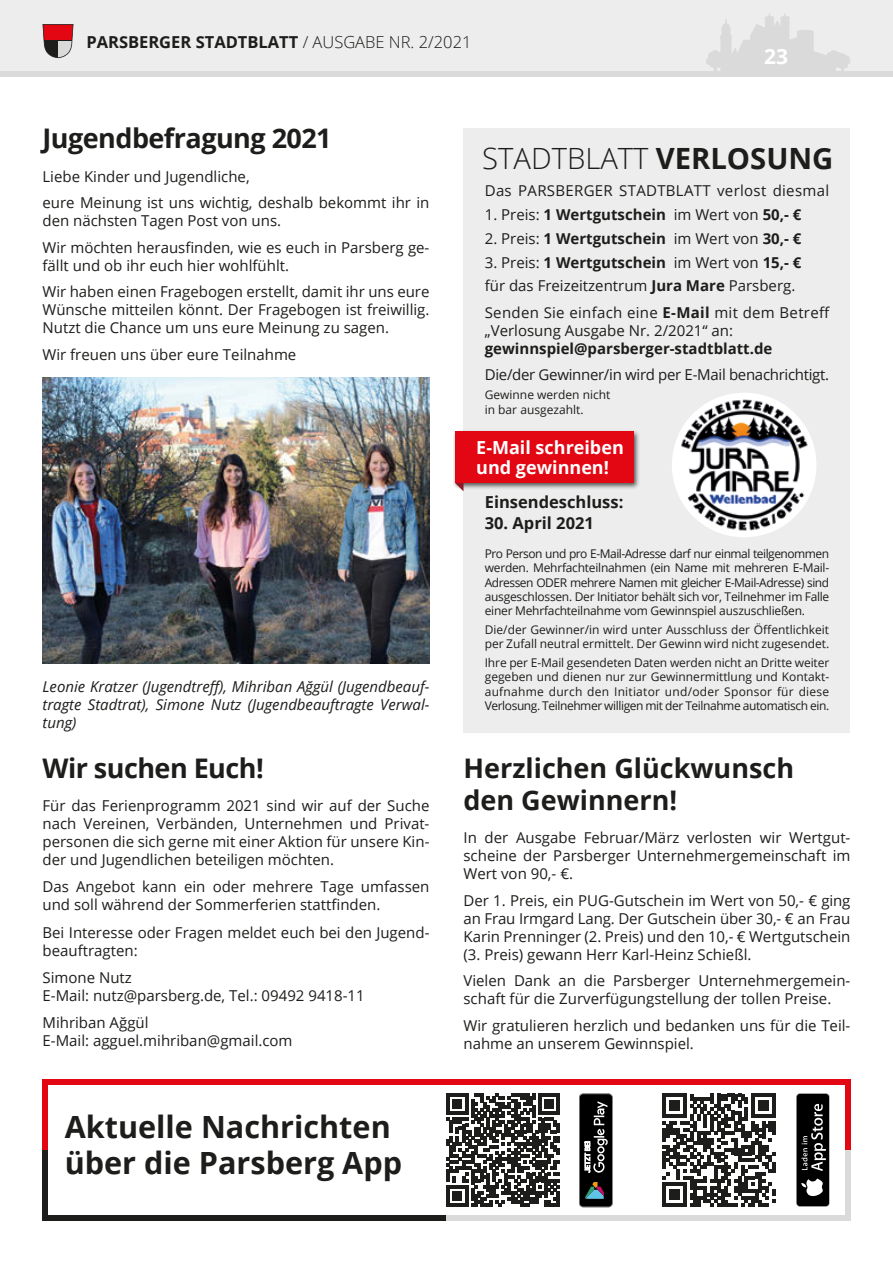
<style>
.page{position:relative;width:893px;height:1263px;background:#fff}
.page>*{position:absolute;margin:0;border:0;box-sizing:border-box;transform-origin:0 0}
.t1{font:700 30.6px/36.8px "Open Sans";color:#1d1d1b}
.t2{font:300 29.25px "Open Sans";color:#1d1d1b}
.t3{font:700 27px/32.4px "Open Sans";color:#1d1d1b}
.t4{font:700 27px "Open Sans";letter-spacing:-.02em;color:#1d1d1b}
.t5{font:700 21px "Open Sans";color:#fff}
.t6{font:700 18px/19.5px "Open Sans";color:#fff}
.t7{font:700 16.5px "Open Sans";color:#1d1d1b}
.t8{font:15px/18px "Open Sans";color:#1d1d1b}
.t9{font:italic 15px/18px "Open Sans";color:#1d1d1b;text-align:justify}
.t10{font:700 15px "Open Sans";color:#1d1d1b}
.t11{font:15px/18px "Open Sans";letter-spacing:.02em;color:#1d1d1b}
.t12{font:15px "Open Sans";letter-spacing:-.02em;color:#1d1d1b}
.t13{font:12px/14.4px "Open Sans";color:#1d1d1b;text-align:justify}
.s1{font-weight:300}
.s2{font-weight:700}
.s3{font-weight:400}
</style>
<div class="page">
<div style="left:0;top:0;width:893px;height:72px;background:#ededed"></div>
<svg style="left:706px;top:13px;width:144px;height:58px"></svg>
<div style="left:747px;top:54px;width:23px;height:18px;background:#dadada"></div>
<svg style="left:43px;top:24px;width:31px;height:34px"></svg>
<div style="left:0;top:71px;width:893px;height:6px;background:#dadada"></div>
<div style="left:463px;top:128px;width:387px;height:604px;background:#ededed"></div>
<div style="left:453px;top:429px;width:187px;height:61px;background:#1d1d1b;opacity:.75"></div>
<div style="left:455px;top:432px;width:179px;height:51px;background:#e30613"></div>
<svg style="left:455px;top:483px;width:8px;height:8px"></svg>
<img style="left:43px;top:377px;width:386px;height:286px">
<div style="left:672px;top:393px;width:144px;height:144px;background:#fff;border-radius:50%"></div>
<img style="left:679px;top:397px;width:130px;height:136px">
<svg style="left:663px;top:1094px;width:112px;height:112px"></svg>
<svg style="left:579px;top:1093px;width:34px;height:114px;background:#2c2e2e"></svg>
<svg style="left:796px;top:1093px;width:34px;height:114px"></svg>
<div style="left:797px;top:1094px;width:32px;height:112px;background:#000;border-radius:3px"></div>
<svg style="left:801px;top:1178px;width:22px;height:19px"></svg>
<svg style="left:801px;top:1104px;width:25px;height:67px"></svg>
<div style="left:43px;top:1079px;width:5px;height:71px;background:#e30613"></div>
<div style="left:845px;top:1079px;width:5px;height:71px;background:#e30613"></div>
<div style="left:43px;top:1150px;width:5px;height:70px;background:#1d1d1b"></div>
<div style="left:845px;top:1150px;width:5px;height:70px;background:#dadada"></div>
<div style="left:43px;top:1079px;width:403px;height:5px;background:#e30613"></div>
<div style="left:446px;top:1079px;width:404px;height:5px;background:#e30613"></div>
<div style="left:43px;top:1215px;width:403px;height:5px;background:#1d1d1b"></div>
<div style="left:446px;top:1215px;width:404px;height:5px;background:#dadada"></div>
<svg style="left:447px;top:1093px;width:113px;height:113px"></svg>
<hr style="left:557px;top:1191px;width:3px;height:15px;background:#1d1d1b">
<p class="t7" style="left:86px;top:30px;width:387px">PARSBERGER STADTBLATT <span class="s1">/ AUSGABE NR. 2/2021</span></p>
<h3 class="t5" style="left:764px;top:42px;width:25px">23</h3>
<h3 class="t4" style="left:43px;top:119px;width:291px">Jugendbefragung 2021</h3>
<p class="t8" style="left:43px;top:162px;width:388px;line-height:26.5px">Liebe Kinder und Jugendliche,<br>eure Meinung ist uns wichtig, deshalb bekommt ihr in</p>
<p class="t8" style="left:43px;top:207px;width:388px;line-height:26.5px">den nächsten Tagen Post von uns.<br>Wir möchten herausfinden, wie es euch in Parsberg ge-</p>
<p class="t8" style="left:43px;top:251px;width:388px;line-height:26.5px">fällt und ob ihr euch hier wohlfühlt.<br>Wir haben einen Fragebogen erstellt, damit ihr uns eure</p>
<p class="t8" style="left:43px;top:300px;width:388px">Wünsche mitteilen könnt. Der Fragebogen ist freiwillig.<br>Nutzt die Chance um uns eure Meinung zu sagen.</p>
<p class="t8" style="left:43px;top:345px;width:255px">Wir freuen uns über eure Teilnahme</p>
<p class="t9" style="left:43px;top:677px;width:388px">Leonie Kratzer (Jugendtreff), Mihriban Ağgül (Jugendbeauf&shy;tragte Stadtrat), Simone Nutz (Jugendbeauftragte Verwal&shy;tung)</p>
<h2 class="t2" style="left:482px;top:138px;width:353px">STADTBLATT <span class="s2">VERLOSUNG</span></h2>
<p class="t11" style="left:485px;top:182px;width:346px">Das PARSBERGER STADTBLATT verlost diesmal</p>
<p class="t10" style="left:485px;top:204px;width:318px"><span class="s3">1. Preis:</span> 1 Wertgutschein <span class="s3">im Wert von</span> 50,- €</p>
<p class="t10" style="left:485px;top:228px;width:318px"><span class="s3">2. Preis:</span> 1 Wertgutschein <span class="s3">im Wert von</span> 30,- €</p>
<p class="t8" style="left:485px;top:250px;width:318px;line-height:23.7px">3. Preis: <span class="s2">1 Wertgutschein</span> im Wert von <span class="s2">15,- € </span>für das Freizeitzentrum <span class="s2">Jura Mare</span> Parsberg.</p>
<p class="t11" style="left:485px;top:303px;width:347px">Senden Sie einfach eine <span class="s2">E-Mail</span> mit dem Betreff „Verlosung Ausgabe Nr. 2/2021“ an:</p>
<p class="t10" style="left:485px;top:338px;width:289px">gewinnspiel@parsberger-stadtblatt.de</p>
<p class="t12" style="left:485px;top:365px;width:346px">Die/der Gewinner/in wird per E-Mail benachrichtigt.</p>
<p class="t13" style="left:485px;top:387px;width:127px">Gewinne werden nicht in bar ausgezahlt.</p>
<p class="t6" style="left:476px;top:438px;width:149px">E-Mail schreiben und gewinnen!</p>
<p class="t7" style="left:485px;top:491px;width:140px">Einsendeschluss:</p>
<p class="t7" style="left:485px;top:512px;width:111px">30. April 2021</p>
<p class="t13" style="left:485px;top:546px;width:346px">Pro Person und pro E-Mail-Adresse darf nur einmal teilgenommen werden. Mehrfachteilnahmen (ein Name mit mehreren E-Mail-Adressen ODER mehrere Namen mit gleicher E-Mail-Adresse) sind ausgeschlossen. Der Initiator behält sich vor, Teilnehmer im Falle einer Mehrfachteilnahme vom Gewinnspiel auszuschließen.</p>
<p class="t13" style="left:485px;top:622px;width:346px">Die/der Gewinner/in wird unter Ausschluss der Öffentlichkeit per Zufall neutral ermittelt. Der Gewinn wird nicht zugesendet.</p>
<p class="t13" style="left:485px;top:655px;width:346px">Ihre per E-Mail gesendeten Daten werden nicht an Dritte weiter gegeben und dienen nur zur Gewinnermittlung und Kontakt&shy;aufnahme durch den Initiator und/oder Sponsor für diese Verlosung. Teilnehmer willigen mit der Teilnahme automatisch ein.</p>
<h3 class="t4" style="left:43px;top:749px;width:223px">Wir suchen Euch!</h3>
<p class="t8" style="left:43px;top:796px;width:388px;text-align:justify">Für das Ferienprogramm 2021 sind wir auf der Suche nach Vereinen, Verbänden, Unternehmen und Privat&shy;personen die sich gerne mit einer Aktion für unsere Kin&shy;der und Jugendlichen beteiligen möchten.</p>
<p class="t8" style="left:43px;top:877px;width:388px">Das Angebot kann ein oder mehrere Tage umfassen und soll während der Sommerferien stattfinden.</p>
<p class="t8" style="left:43px;top:923px;width:388px">Bei Interesse oder Fragen meldet euch bei den Jugend&shy;beauftragten:</p>
<p class="t8" style="left:43px;top:968px;width:324px">Simone Nutz<br>E-Mail: nutz@parsberg.de, Tel.: 09492 9418-11</p>
<p class="t8" style="left:43px;top:1013px;width:252px">Mihriban Ağgül<br>E-Mail: agguel.mihriban@gmail.com</p>
<h1 class="t1" style="left:65px;top:1107px;width:339px">Aktuelle Nachrichten über die Parsberg App</h1>
<h3 class="t3" style="left:463px;top:751px;width:332px">Herzlichen Glückwunsch den Gewinnern!</h3>
<p class="t8" style="left:463px;top:828px;width:388px;text-align:justify">In der Ausgabe Februar/März verlosten wir Wertgut&shy;scheine der Parsberger Unternehmergemeinschaft im Wert von 90,- €.</p>
<p class="t8" style="left:463px;top:891px;width:388px;text-align:justify">Der 1. Preis, ein PUG-Gutschein im Wert von 50,- € ging an Frau Irmgard Lang. Der Gutschein über 30,- € an Frau Karin Prenninger (2. Preis) und den 10,- € Wertgutschein (3. Preis) gewann Herr Karl-Heinz Schießl.</p>
<p class="t8" style="left:463px;top:971px;width:388px">Vielen Dank an die Parsberger Unternehmergemein&shy;schaft für die Zurverfügungstellung der tollen Preise.</p>
<p class="t8" style="left:463px;top:1016px;width:388px">Wir gratulieren herzlich und bedanken uns für die Teil&shy;nahme an unserem Gewinnspiel.</p>
</div>
